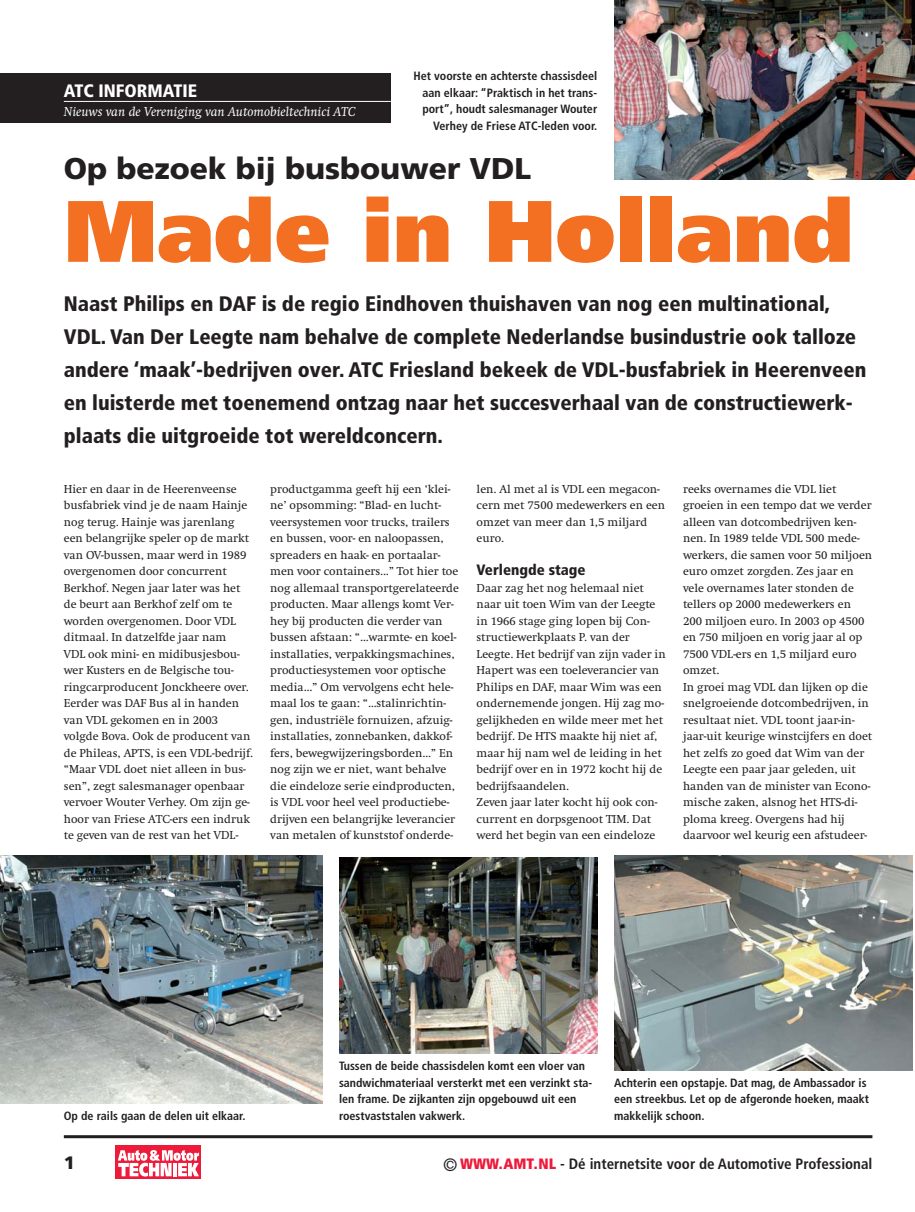
<style>
.page{position:relative;width:915px;height:1212px;background:#fff}
.page>*{position:absolute;margin:0;border:0;box-sizing:border-box;transform-origin:0 0}
.t1{font:900 87px "Frutiger LT Std";color:#f36f21}
.t2{font:900 30px "Frutiger LT Std";color:#231f20}
.t3{font:900 condensed 21px/33px "Frutiger LT Std";color:#231f20}
.t4{font:900 condensed 18px "Frutiger LT Std";color:#fff}
.t5{font:900 18px "Frutiger LT Std";color:#231f20}
.t6{font:700 condensed 15px "Frutiger";color:#231f20}
.t7{font:900 condensed 15px "Frutiger LT Std";color:#231f20}
.t8{font:italic 13.5px "Swift";color:#fff}
.t9{font:12px/16.5px "Swift";color:#231f20}
.t10{font:700 condensed 12px/16.5px "Frutiger LT Std";color:#231f20}
.s1{font-weight:400;font-size:18px}
.s2{font-weight:900;color:#ed1a3a}
</style>
<div class="page">
<hr style="left:64px;top:1135px;width:808px;height:3px;background:#231f20">
<div style="left:0;top:73px;width:390px;height:49px;background:#231f20"></div>
<hr style="left:64px;top:101px;width:326px;height:1px;background:#fff">
<img style="left:614px;top:0;width:300px;height:179px">
<img style="left:0;top:856px;width:322px;height:247px">
<img style="left:339px;top:857px;width:258px;height:197px">
<img style="left:614px;top:856px;width:298px;height:214px">
<div style="left:116px;top:1146px;width:85px;height:33px;background:#ed1a3a"></div>
<svg style="left:118px;top:1150px;width:81px;height:26px"></svg>
<p class="t10" style="left:413px;top:69px;width:185px;text-align:right">Het voorste en achterste chassisdeel aan elkaar: “Praktisch in het trans&shy;port”, houdt salesmanager Wouter Verhey de Friese ATC-leden voor.</p>
<h3 class="t4" style="left:64px;top:83px;width:135px">ATC INFORMATIE</h3>
<p class="t8" style="left:64px;top:106px;width:293px">Nieuws van de Vereniging van Automobieltechnici ATC</p>
<h2 class="t2" style="left:64px;top:151px;width:469px">Op bezoek bij busbouwer VDL</h2>
<h1 class="t1" style="left:64px;top:181px;width:791px">Made in Holland</h1>
<p class="t3" style="left:64px;top:289px;width:803px">Naast Philips en DAF is de regio Eindhoven thuishaven van nog een multinational, VDL. Van Der Leegte nam behalve de complete Nederlandse busindustrie ook talloze andere ‘maak’-bedrijven over. ATC Friesland bekeek de VDL-busfabriek in Heerenveen en luisterde met toenemend ontzag naar het succesverhaal van de constructiewerk&shy;plaats die uitgroeide tot wereldconcern.</p>
<p class="t9" style="left:64px;top:482px;width:191px">Hier en daar in de Heerenveense busfabriek vind je de naam Hainje nog terug. Hainje was jarenlang een belangrijke speler op de markt van OV-bussen, maar werd in 1989 overgenomen door concurrent<br>Berkhof. Negen jaar later was het de beurt aan Berkhof zelf om te worden overgenomen. Door VDL ditmaal. In datzelfde jaar nam<br>VDL ook mini- en midibusjesbou&shy;wer Kusters en de Belgische tou&shy;ringcarproducent Jonckheere over.<br>Eerder was DAF Bus al in handen van VDL gekomen en in 2003 volgde Bova. Ook de producent van de Phileas, APTS, is een VDL-bedrijf. “Maar VDL doet niet alleen in bus&shy;sen”, zegt salesmanager openbaar vervoer Wouter Verhey. Om zijn ge&shy;hoor van Friese ATC-ers een indruk te geven van de rest van het VDL-</p>
<p class="t9" style="left:270px;top:482px;width:190px">productgamma geeft hij een ‘klei&shy;ne’ opsomming: “Blad- en lucht&shy;veersystemen voor trucks, trailers en bussen, voor- en naloopassen, spreaders en haak- en portaalar&shy;men voor containers...” Tot hier toe nog allemaal transportgerelateerde producten. Maar allengs komt Ver&shy;hey bij producten die verder van bussen afstaan: “…warmte- en koel&shy;installaties, verpakkingsmachines, productiesystemen voor optische media…” Om vervolgens echt hele&shy;maal los te gaan: “…stalinrichtin&shy;gen, industriële fornuizen, afzuig&shy;installaties, zonnebanken, dakkof&shy;fers, bewegwijzeringsborden…” En nog zijn we er niet, want behalve die eindeloze serie eindproducten, is VDL voor heel veel productiebe&shy;drijven een belangrijke leverancier van metalen of kunststof onderde-</p>
<p class="t9" style="left:476px;top:482px;width:190px">len. Al met al is VDL een megacon&shy;cern met 7500 medewerkers en een omzet van meer dan 1,5 miljard euro.</p>
<p class="t9" style="left:682px;top:482px;width:191px">reeks overnames die VDL liet groeien in een tempo dat we verder alleen van dotcombedrijven ken&shy;nen. In 1989 telde VDL 500 mede&shy;werkers, die samen voor 50 miljoen euro omzet zorgden. Zes jaar en vele overnames later stonden de tellers op 2000 medewerkers en<br>200 miljoen euro. In 2003 op 4500 en 750 miljoen en vorig jaar al op<br>7500 VDL-ers en 1,5 miljard euro omzet.<br>In groei mag VDL dan lijken op die snelgroeiende dotcombedrijven, in resultaat niet. VDL toont jaar-in&shy;jaar-uit keurige winstcijfers en doet het zelfs zo goed dat Wim van der<br>Leegte een paar jaar geleden, uit handen van de minister van Econo&shy;mische zaken, alsnog het HTS-di&shy;ploma kreeg. Overgens had hij daarvoor wel keurig een afstudeer-</p>
<p class="t7" style="left:476px;top:564px;width:110px">Verlengde stage</p>
<p class="t9" style="left:476px;top:581px;width:190px">Daar zag het nog helemaal niet naar uit toen Wim van der Leegte in 1966 stage ging lopen bij Con&shy;structiewerkplaats P. van der<br>Leegte. Het bedrijf van zijn vader in<br>Hapert was een toeleverancier van<br>Philips en DAF, maar Wim was een ondernemende jongen. Hij zag mo&shy;gelijkheden en wilde meer met het bedrijf. De HTS maakte hij niet af, maar hij nam wel de leiding in het bedrijf over en in 1972 kocht hij de bedrijfsaandelen.<br>Zeven jaar later kocht hij ook con&shy;current en dorpsgenoot TIM. Dat werd het begin van een eindeloze</p>
<p class="t10" style="left:64px;top:1108px;width:183px">Op de rails gaan de delen uit elkaar.</p>
<p class="t10" style="left:339px;top:1059px;width:255px">Tussen de beide chassisdelen komt een vloer van sandwichmateriaal versterkt met een verzinkt sta&shy;len frame. De zijkanten zijn opgebouwd uit een roestvaststalen vakwerk.</p>
<p class="t10" style="left:614px;top:1075px;width:256px">Achterin een opstapje. Dat mag, de Ambassador is een streekbus. Let op de afgeronde hoeken, maakt makkelijk schoon.</p>
<h3 class="t5" style="left:64px;top:1153px;width:13px">1</h3>
<p class="t6" style="left:443px;top:1158px;width:431px"><span class="s1">©</span> <span class="s2">WWW.AMT.NL</span> - Dé internetsite voor de Automotive Professional</p>
</div>
